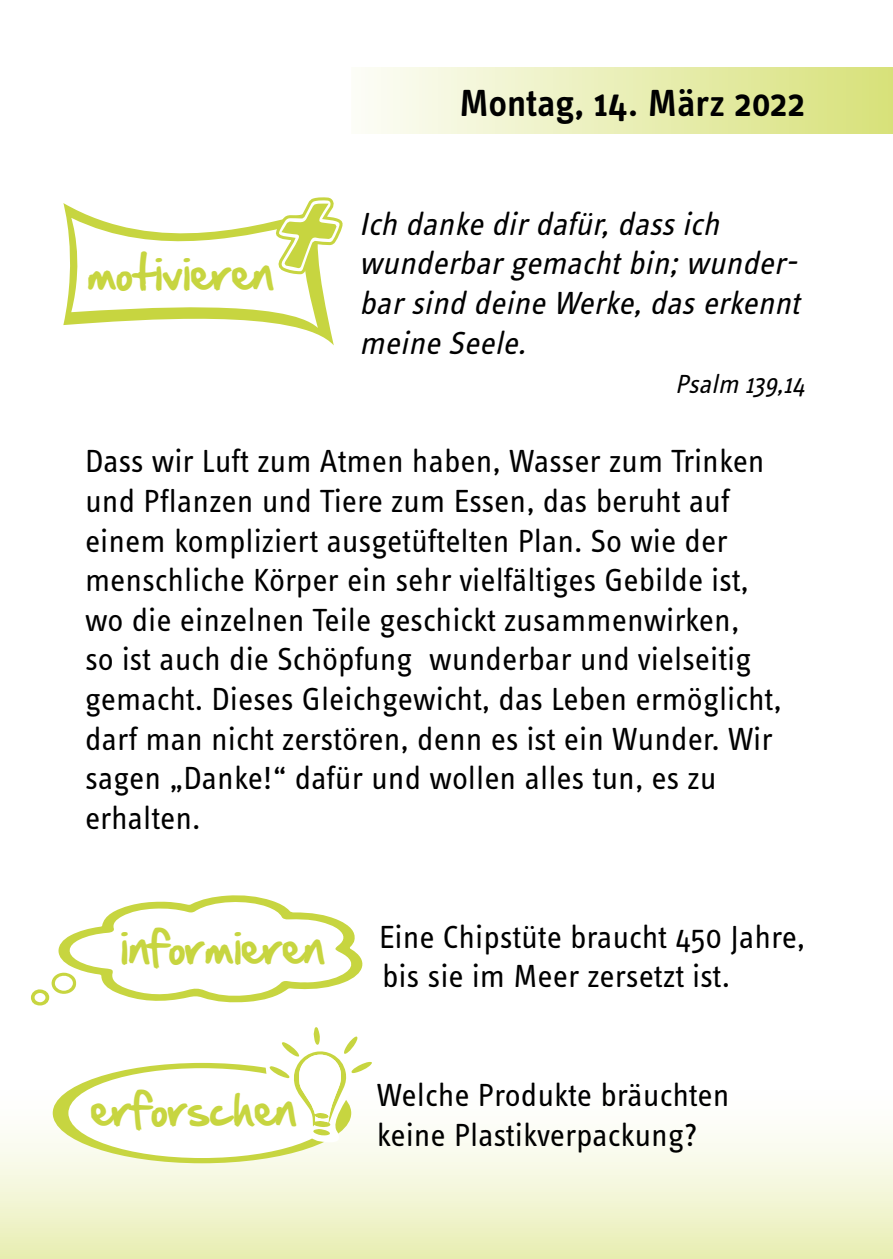
<style>
.page{position:relative;width:893px;height:1259px;background:#fff}
.page>*{position:absolute;margin:0;border:0;box-sizing:border-box;transform-origin:0 0}
.t1{font:41.7px "Handof Sean";color:#c7d540}
.t2{font:600 39px "Info OT Text";color:#000}
.t3{font:33px/39.6px "Info OT Text";color:#000}
.t4{font:italic 33px/39.6px "Info OT Text";color:#000}
.t5{font:italic 27px "Info OT Text";color:#000}
</style>
<div class="page">
<svg style="left:0;top:977px;width:893px;height:282px"></svg>
<div style="left:351px;top:67px;width:542px;height:67px;background:linear-gradient(to right,#fcfdf7,#d8e179)"></div>
<svg style="left:54px;top:895px;width:315px;height:108px"></svg>
<svg style="left:52px;top:972px;width:24px;height:22px"></svg>
<svg style="left:31px;top:989px;width:18px;height:16px"></svg>
<div style="left:55px;top:975px;width:18px;height:15px;background:#fff;border-radius:50%"></div>
<div style="left:35px;top:993px;width:11px;height:9px;background:#fff;border-radius:50%"></div>
<div style="left:53px;top:1063px;width:298px;height:100px;background:#c7d540;border-radius:50%"></div>
<div style="left:68px;top:1068px;width:268px;height:90px;background:#fff;border-radius:50%"></div>
<svg style="left:264px;top:1027px;width:108px;height:117px"></svg>
<svg style="left:63px;top:197px;width:280px;height:148px"></svg>
<p class="t1" style="left:88px;top:243px;width:187px">motivieren</p>
<p class="t2" style="left:459px;top:79px;width:347px">Montag, 14. März 2022</p>
<p class="t4" style="left:359px;top:203px;width:450px">Ich dankedirdafür,dassich wunderbargemachtbin;wunder&shy;barsind deineWerke,daserkennt meineSeele.</p>
<p class="t5" style="left:675px;top:367px;width:138px">Psalm 139,14</p>
<p class="t3" style="left:85px;top:441px;width:698px">Dass wir Luft zum Atmen haben, Wasser zum Trinken und Pflanzen und Tiere zum Essen, das beruht auf einem kompliziert ausgetüftelten Plan. So wie der menschliche Körper ein sehr vielfältiges Gebilde ist, wo die einzelnen Teile geschickt zusammenwirken,<br>so ist auch die Schöpfung wunderbar und vielseitig gemacht. Dieses Gleichgewicht, das Leben ermöglicht, darf man nicht zerstören, denn es ist ein Wunder. Wir sagen „Danke!“ dafür und wollen alles tun, es zu erhalten.</p>
<p class="t1" style="left:121px;top:917px;width:205px">informieren</p>
<p class="t1" style="left:91px;top:1079px;width:207px">erforschen</p>
<p class="t3" style="left:379px;top:916px;width:427px">Eine Chipstüte braucht 450 Jahre, bis sie im Meer zersetzt ist.</p>
<p class="t3" style="left:377px;top:1074px;width:354px">Welche Produkte bräuchten keine Plastikverpackung?</p>
</div>
